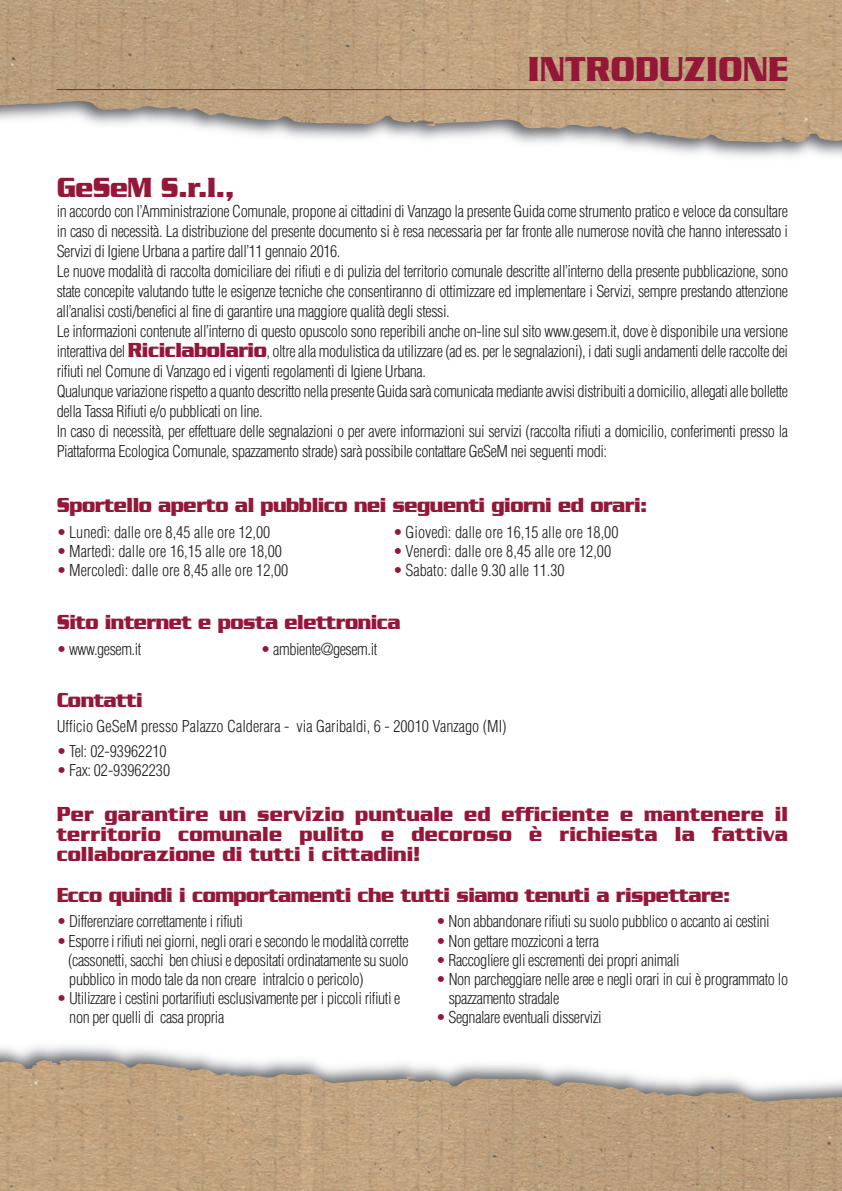
<style>
.page{position:relative;width:842px;height:1191px;background:#fff}
.page>*{position:absolute;margin:0;border:0;box-sizing:border-box;transform-origin:0 0}
.t1{font:700 37.4px "Serpentine";color:#941738;scale:.85 1}
.t2{font:700 30px "Serpentine";letter-spacing:-.025em;color:#941738;scale:.85 1}
.t3{font:700 22px/20px "Serpentine";letter-spacing:-.025em;color:#941738;text-align:justify;scale:.85 1}
.t4{font:300 condensed 16px/20px "Helvetica";letter-spacing:-.025em;color:#231f20}
.t5{font:300 condensed 16px "Helvetica";color:#231f20}
.s1{font-family:"Serpentine";font-weight:700;font-stretch:normal;font-size:22px;color:#941738}
.s2{color:#941738}
</style>
<div class="page">
<img style="left:0;top:1046px;width:842px;height:145px">
<img style="left:55px;top:1060px;width:787px;height:42px">
<img style="left:0;top:0;width:842px;height:157px">
<img style="left:0;top:100px;width:783px;height:42px">
<hr style="left:57px;top:89px;width:728px;height:1px;background:#941738">
<h1 class="t1" style="left:527px;top:57px;width:308px">INTRODUZIONE</h1>
<h2 class="t2" style="left:57px;top:178px;width:211px">GeSeM S.r.l.,</h2>
<p class="t4" style="left:57px;top:203px;width:733px">in accordo con l’Amministrazione Comunale, propone ai cittadini di Vanzago la presente Guida come strumento pratico e veloce da consultare in caso di necessità. La distribuzione del presente documento si è resa necessaria per far fronte alle numerose novità che hanno interessato i Servizi di Igiene Urbana a partire dall’11 gennaio 2016.<br>Le nuove modalità di raccolta domiciliare dei rifiuti e di pulizia del territorio comunale descritte all’interno della presente pubblicazione, sono state concepite valutando tutte le esigenze tecniche che consentiranno di ottimizzare ed implementare i Servizi, sempre prestando attenzione all’analisi costi/benefici al fine di garantire una maggiore qualità degli stessi.<br>Le informazioni contenute all’interno di questo opuscolo sono reperibili anche on-line sul sito www.gesem.it, dove è disponibile una versione interattiva del <span class="s1">Riciclabolario</span>, oltre alla modulistica da utilizzare (ad es. per le segnalazioni), i dati sugli andamenti delle raccolte dei rifiuti nel Comune di Vanzago ed i vigenti regolamenti di Igiene Urbana.<br>Qualunque variazione rispetto a quanto descritto nella presente Guida sarà comunicata mediante avvisi distribuiti a domicilio, allegati alle bollette della Tassa Rifiuti e/o pubblicati on line.<br>In caso di necessità, per effettuare delle segnalazioni o per avere informazioni sui servizi (raccolta rifiuti a domicilio, conferimenti presso la Piattaforma Ecologica Comunale, spazzamento strade) sarà possibile contattare GeSeM nei seguenti modi:</p>
<h3 class="t3" style="left:57px;top:497px;width:697px">Sportello aperto al pubblico nei seguenti giorni ed orari:</h3>
<p class="t5" style="left:57px;top:526px;width:215px"><span class="s2">•</span> Lunedì: dalle ore 8,45 alle ore 12,00</p>
<p class="t5" style="left:57px;top:545px;width:227px"><span class="s2">•</span> Martedì: dalle ore 16,15 alle ore 18,00</p>
<p class="t5" style="left:57px;top:564px;width:233px"><span class="s2">•</span> Mercoledì: dalle ore 8,45 alle ore 12,00</p>
<p class="t5" style="left:393px;top:526px;width:227px"><span class="s2">•</span> Giovedì: dalle ore 16,15 alle ore 18,00</p>
<p class="t5" style="left:393px;top:545px;width:219px"><span class="s2">•</span> Venerdì: dalle ore 8,45 alle ore 12,00</p>
<p class="t5" style="left:393px;top:564px;width:173px"><span class="s2">•</span> Sabato: dalle 9.30 alle 11.30</p>
<h3 class="t3" style="left:57px;top:614px;width:406px">Sito internet e posta elettronica</h3>
<p class="t4" style="left:57px;top:640px;width:86px"><span class="s2">•</span> www.gesem.it</p>
<p class="t4" style="left:261px;top:640px;width:118px"><span class="s2">•</span> ambiente@gesem.it</p>
<h3 class="t3" style="left:57px;top:692px;width:103px">Contatti</h3>
<p class="t5" style="left:57px;top:719px;width:452px">Ufficio GeSeM presso Palazzo Calderara - via Garibaldi, 6 - 20010 Vanzago (MI)</p>
<p class="t5" style="left:57px;top:745px;width:111px"><span class="s2">•</span> Tel: 02-93962210</p>
<p class="t5" style="left:57px;top:764px;width:115px"><span class="s2">•</span> Fax: 02-93962230</p>
<h3 class="t3" style="left:57px;top:805px;width:862px">Per garantire un servizio puntuale ed efficiente e mantenere il territorio comunale pulito e decoroso è richiesta la fattiva collaborazione di tutti i cittadini!</h3>
<h3 class="t3" style="left:57px;top:886px;width:794px">Ecco quindi i comportamenti che tutti siamo tenuti a rispettare:</h3>
<p class="t4" style="left:57px;top:913px;width:188px"><span class="s2">•</span> Differenziare correttamente i rifiuti</p>
<p class="t4" style="left:68px;top:932px;width:342px;line-height:19.2px;text-align:justify;text-indent:-11px"><span class="s2">•</span> Esporre i rifiuti nei giorni, negli orari e secondo le modalità corrette (cassonetti, sacchi ben chiusi e depositati ordinatamente su suolo pubblico in modo tale da non creare intralcio o pericolo)</p>
<p class="t4" style="left:69px;top:990px;width:333px;line-height:19.2px;text-indent:-13px"><span class="s2">•</span> Utilizzare i cestini portarifiuti esclusivamente per i piccoli rifiuti e non per quelli di casa propria</p>
<p class="t4" style="left:436px;top:913px;width:335px"><span class="s2">•</span> Non abbandonare rifiuti su suolo pubblico o accanto ai cestini</p>
<p class="t4" style="left:436px;top:932px;width:164px"><span class="s2">•</span> Non gettare mozziconi a terra</p>
<p class="t4" style="left:436px;top:951px;width:245px"><span class="s2">•</span> Raccogliere gli escrementi dei propri animali</p>
<p class="t4" style="left:449px;top:971px;width:341px;line-height:19.2px;text-indent:-13px"><span class="s2">•</span> Non parcheggiare nelle aree e negli orari in cui è programmato lo spazzamento stradale</p>
<p class="t4" style="left:436px;top:1009px;width:167px"><span class="s2">•</span> Segnalare eventuali disservizi</p>
</div>
